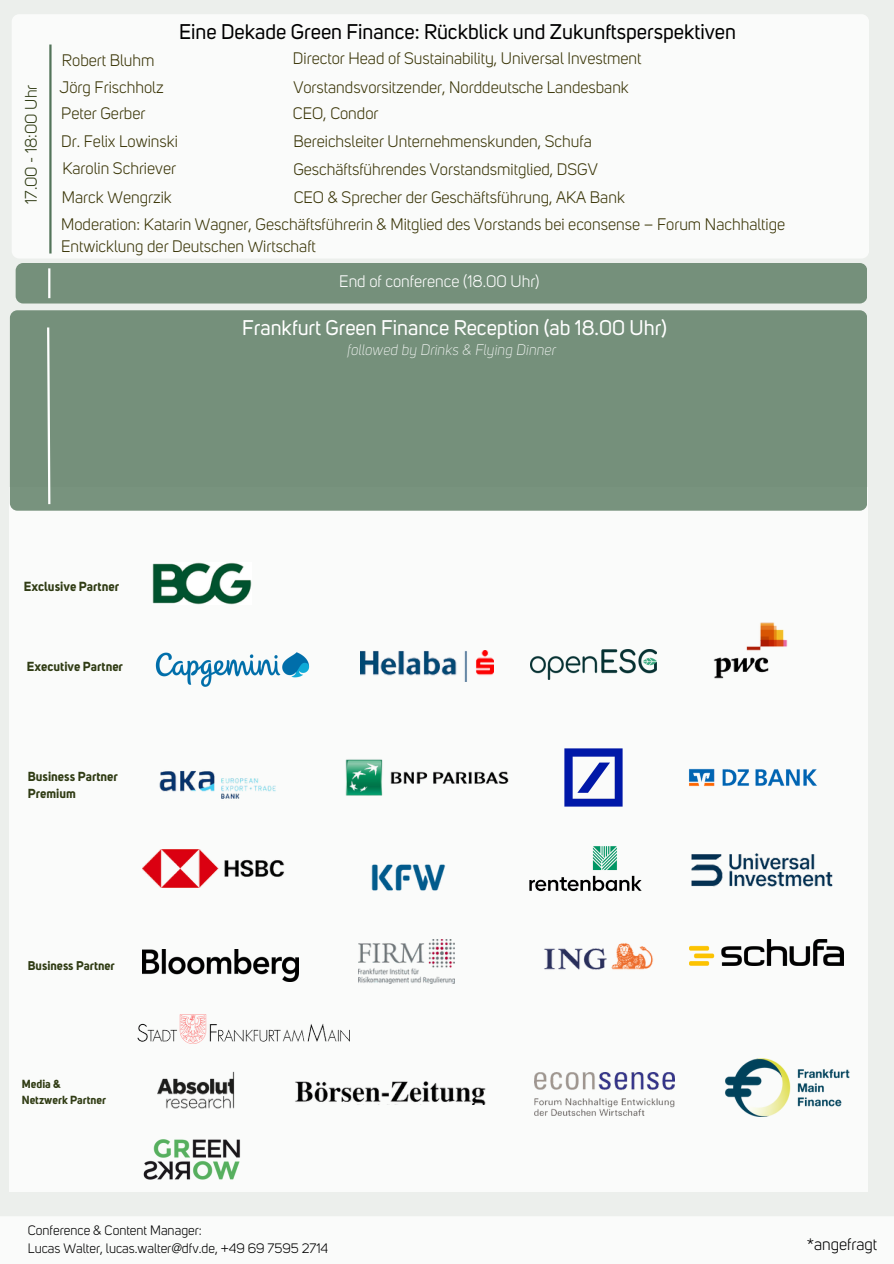
<style>
.page{position:relative;width:894px;height:1264px;background:#fff}
.page>*{position:absolute;margin:0;border:0;box-sizing:border-box;transform-origin:0 0}
.t1{font:21px "Uni Sans";color:#000}
.t2{font:21px "Uni Sans";color:#fff}
.t3{font:16.5px/22.5px "Uni Sans";color:#3a3507}
.t4{font:16.5px "Uni Sans";color:#fff}
.t5{font:16.5px "Uni Sans";color:#303c14}
.t6{font:16.5px "Uni Sans";color:#000}
.t7{font:italic 300 15px "Uni Sans";color:#fff}
.t8{font:13.5px/18px "Uni Sans";color:#000}
.t9{font:700 13.05px "Uni Sans";color:#303c14}
.t10{font:700 12.9px/17.2px "Uni Sans";color:#303c14}
.t11{font:700 12.45px "Uni Sans";color:#303c14}
.t12{font:700 11.55px "Uni Sans";color:#303c14}
</style>
<div class="page">
<div style="left:0;top:0;width:893px;height:1263px;background:#ecefec"></div>
<div style="left:0;top:1216px;width:893px;height:47px;background:#fff"></div>
<div style="left:16px;top:263px;width:850px;height:40px;background:#75907b;border-radius:8px"></div>
<div style="left:9px;top:487px;width:858px;height:704px;background:#fff"></div>
<img style="left:358px;top:939px;width:96px;height:44px">
<img style="left:152px;top:562px;width:99px;height:42px">
<img style="left:155px;top:652px;width:155px;height:35px">
<img style="left:360px;top:650px;width:133px;height:31px">
<img style="left:713px;top:622px;width:75px;height:57px">
<img style="left:345px;top:759px;width:163px;height:37px">
<img style="left:143px;top:850px;width:141px;height:37px">
<img style="left:530px;top:649px;width:126px;height:30px">
<img style="left:688px;top:768px;width:130px;height:19px">
<img style="left:371px;top:864px;width:75px;height:27px">
<div style="left:10px;top:310px;width:856px;height:200px;background:#75907b;border-radius:8px"></div>
<div style="left:12px;top:14px;width:856px;height:244px;background:#fff;border-radius:8px"></div>
<hr style="left:49px;top:44px;width:3px;height:209px;background:#527459">
<img style="left:564px;top:748px;width:58px;height:58px">
<img style="left:529px;top:846px;width:113px;height:46px">
<img style="left:544px;top:942px;width:110px;height:28px">
<img style="left:689px;top:939px;width:154px;height:26px">
<img style="left:143px;top:949px;width:155px;height:32px">
<img style="left:691px;top:853px;width:142px;height:34px">
<img style="left:143px;top:1139px;width:98px;height:41px">
<img style="left:294px;top:1081px;width:192px;height:23px">
<img style="left:534px;top:1072px;width:140px;height:43px">
<img style="left:725px;top:1058px;width:123px;height:58px">
<hr style="left:48px;top:268px;width:2px;height:30px;background:#fff">
<svg style="left:47px;top:327px;width:4px;height:178px"></svg>
<img style="left:138px;top:1014px;width:211px;height:29px">
<img style="left:157px;top:1071px;width:78px;height:38px">
<img style="left:159px;top:770px;width:117px;height:29px">
<p class="t5" style="left:24px;top:204px;width:121px;rotate:-90deg">17.00 - 18:00 Uhr</p>
<h3 class="t1" style="left:179px;top:23px;width:558px">Eine Dekade Green Finance: Rückblick und Zukunftsperspektiven</h3>
<p class="t3" style="left:62px;top:50px;width:94px">Robert Bluhm</p>
<p class="t3" style="left:293px;top:49px;width:350px">Director Head of Sustainability, Universal Investment</p>
<p class="t3" style="left:60px;top:77px;width:106px">Jörg Frischholz</p>
<p class="t3" style="left:293px;top:77px;width:337px">Vorstandsvorsitzender, Norddeutsche Landesbank</p>
<p class="t3" style="left:61px;top:103px;width:86px">Peter Gerber</p>
<p class="t3" style="left:293px;top:103px;width:87px">CEO, Condor</p>
<h2 class="t3" style="left:61px;top:131px;width:118px">Dr. Felix Lowinski</h2>
<h4 class="t3" style="left:293px;top:131px;width:300px">Bereichsleiter Unternehmenskunden, Schufa</h4>
<p class="t3" style="left:62px;top:158px;width:115px">Karolin Schriever</p>
<p class="t3" style="left:293px;top:159px;width:306px">Geschäftsführendes Vorstandsmitglied, DSGV</p>
<p class="t3" style="left:62px;top:188px;width:111px">Marck Wengrzik</p>
<p class="t3" style="left:294px;top:188px;width:332px">CEO &amp; Sprecher der Geschäftsführung, AKA Bank</p>
<p class="t3" style="left:61px;top:214px;width:725px">Moderation: Katarin Wagner, Geschäftsführerin &amp; Mitglied des Vorstands bei econsense – Forum Nachhaltige<br>Entwicklung der Deutschen Wirtschaft</p>
<h2 class="t4" style="left:339px;top:274px;width:202px">End of conference (18.00 Uhr)</h2>
<h1 class="t2" style="left:242px;top:319px;width:426px">Frankfurt Green Finance Reception (ab 18.00 Uhr)</h1>
<p class="t7" style="left:347px;top:344px;width:210px">followed by Drinks &amp; Flying Dinner</p>
<p class="t9" style="left:24px;top:578px;width:97px">Exclusive Partner</p>
<p class="t10" style="left:27px;top:657px;width:98px">Executive Partner</p>
<p class="t10" style="left:28px;top:767px;width:91px">Business Partner<br>Premium</p>
<p class="t11" style="left:28px;top:957px;width:88px">Business Partner</p>
<p class="t12" style="left:22px;top:1077px;width:41px">Media &amp;</p>
<p class="t12" style="left:22px;top:1092px;width:86px">Netzwerk Partner</p>
<h3 class="t8" style="left:28px;top:1222px;width:302px">Conference &amp; Content Manager:<br>Lucas Walter, lucas.walter@dfv.de, +49 69 7595 2714</h3>
<p class="t6" style="left:806px;top:1237px;width:72px">*angefragt</p>
</div>
